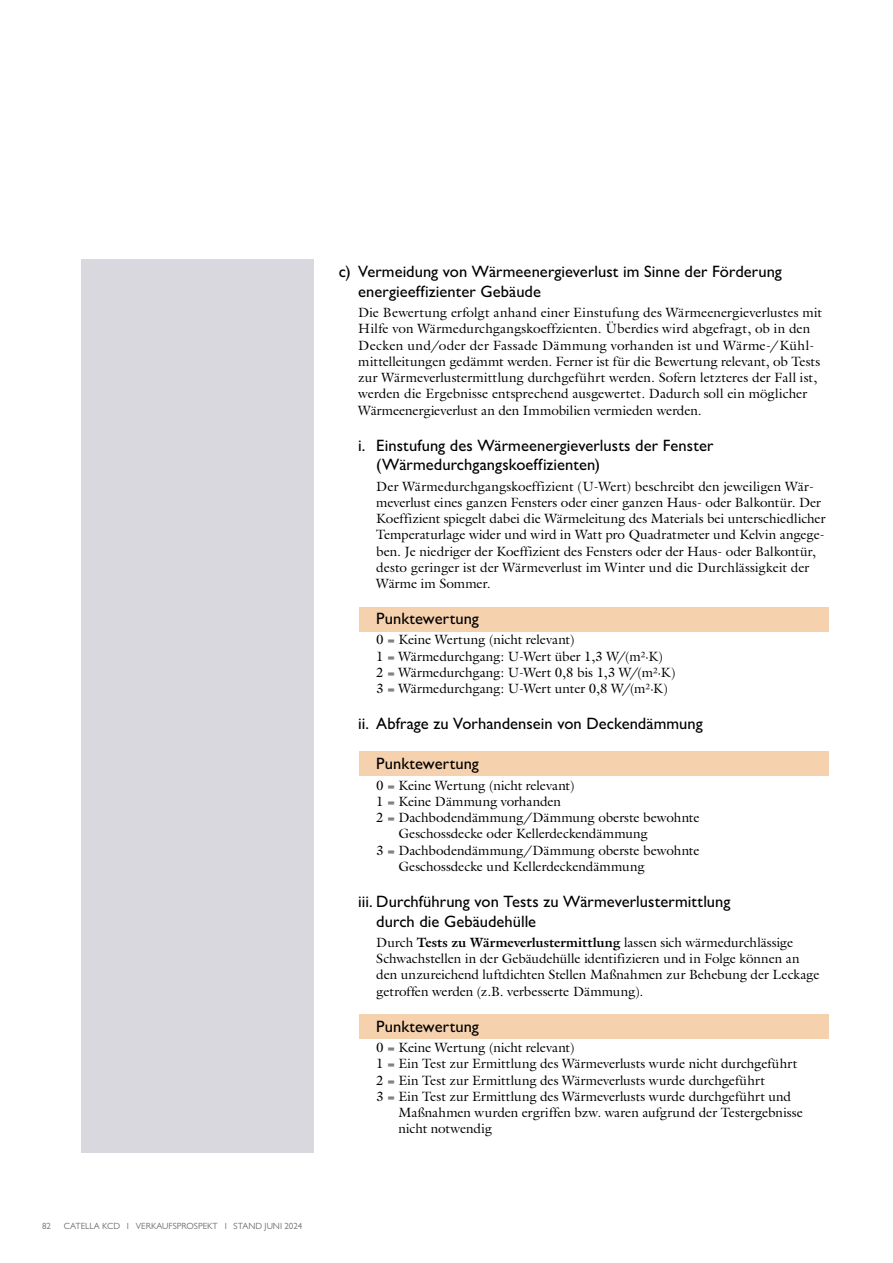
<style>
.page{position:relative;width:893px;height:1263px;background:#fff}
.page>*{position:absolute;margin:0;border:0;box-sizing:border-box;transform-origin:0 0}
.t1{font:500 16.5px/19.8px "Gill Sans MT Pro";letter-spacing:.005em;color:#000}
.t2{font:13.5px/16.2px "Galliard";color:#000}
.t3{font:9px "Gill Sans MT Pro";color:#706f6f}
.s1{font-family:"Galliard Std";font-weight:700}
</style>
<div class="page">
<div style="left:81px;top:259px;width:232px;height:893px;background:#d9d8df"></div>
<div style="left:359px;top:607px;width:470px;height:24px;background:#f6d1ad"></div>
<div style="left:359px;top:751px;width:470px;height:24px;background:#f6d1ad"></div>
<div style="left:359px;top:1015px;width:470px;height:24px;background:#f6d1ad"></div>
<p class="t3" style="left:42px;top:1221px;width:10px">82</p>
<p class="t3" style="left:64px;top:1221px;width:240px">CATELLA KCD I VERKAUFSPROSPEKT I STAND JUNI 2024</p>
<p class="t1" style="left:358px;top:261px;width:425px;text-indent:-20px">c) Vermeidung von Wärmeenergieverlust im Sinne der Förderung energieeffizienter Gebäude</p>
<p class="t2" style="left:358px;top:304px;width:465px">Die Bewertung erfolgt anhand einer Einstufung des Wärmeenergieverlustes mit Hilfe von Wärmedurchgangskoeffzienten. Überdies wird abgefragt, ob in den Decken und/oder der Fassade Dämmung vorhanden ist und Wärme-/Kühl&shy;mittelleitungen gedämmt werden. Ferner ist für die Bewertung relevant, ob Tests zur Wärmeverlustermittlung durchgeführt werden. Sofern letzteres der Fall ist, werden die Ergebnisse entsprechend ausgewertet. Dadurch soll ein möglicher Wärmeenergieverlust an den Immobilien vermieden werden.</p>
<p class="t1" style="left:376px;top:435px;width:339px;text-indent:-18px">i. Einstufung des Wärmeenergieverlusts der Fenster (Wärmedurchgangskoeffizienten)</p>
<p class="t2" style="left:376px;top:478px;width:451px">Der Wärmedurchgangskoeffizient (U-Wert) beschreibt den jeweiligen Wär&shy;meverlust eines ganzen Fensters oder einer ganzen Haus- oder Balkontür. Der Koeffizient spiegelt dabei die Wärmeleitung des Materials bei unterschiedlicher Temperaturlage wider und wird in Watt pro Quadratmeter und Kelvin angege&shy;ben. Je niedriger der Koeffizient des Fensters oder der Haus- oder Balkontür, desto geringer ist der Wärmeverlust im Winter und die Durchlässigkeit der Wärme im Sommer.</p>
<p class="t1" style="left:376px;top:608px;width:104px">Punktewertung</p>
<p class="t2" style="left:376px;top:631px;width:301px">0 = Keine Wertung (nicht relevant)<br>1 = Wärmedurchgang: U-Wert über 1,3 W/(m²·K)<br>2 = Wärmedurchgang: U-Wert 0,8 bis 1,3 W/(m²·K)<br>3 = Wärmedurchgang: U-Wert unter 0,8 W/(m²·K)</p>
<p class="t1" style="left:358px;top:713px;width:346px">ii. Abfrage zu Vorhandensein von Deckendämmung</p>
<p class="t1" style="left:376px;top:754px;width:104px">Punktewertung</p>
<p class="t2" style="left:376px;top:777px;width:200px">0 = Keine Wertung (nicht relevant)</p>
<p class="t2" style="left:376px;top:793px;width:186px">1 = Keine Dämmung vorhanden</p>
<p class="t2" style="left:376px;top:809px;width:325px">2 = Dachbodendämmung/Dämmung oberste bewohnte</p>
<p class="t2" style="left:398px;top:825px;width:251px">Geschossdecke oder Kellerdeckendämmung</p>
<p class="t2" style="left:376px;top:842px;width:325px">3 = Dachbodendämmung/Dämmung oberste bewohnte</p>
<p class="t2" style="left:398px;top:858px;width:248px">Geschossdecke und Kellerdeckendämmung</p>
<p class="t1" style="left:376px;top:891px;width:356px;text-indent:-18px">iii. Durchführung von Tests zu Wärmeverlustermittlung durch die Gebäudehülle</p>
<p class="t2" style="left:376px;top:934px;width:445px">Durch <span class="s1">Tests zu Wärmeverlustermittlung</span> lassen sich wärmedurchlässige Schwachstellen in der Gebäudehülle identifizieren und in Folge können an den unzureichend luftdichten Stellen Maßnahmen zur Behebung der Leckage getroffen werden (z.B. verbesserte Dämmung).</p>
<p class="t1" style="left:376px;top:1016px;width:104px">Punktewertung</p>
<p class="t2" style="left:376px;top:1039px;width:200px">0 = Keine Wertung (nicht relevant)</p>
<p class="t2" style="left:376px;top:1055px;width:423px">1 = Ein Test zur Ermittlung des Wärmeverlusts wurde nicht durchgeführt</p>
<p class="t2" style="left:376px;top:1071px;width:390px">2 = Ein Test zur Ermittlung des Wärmeverlusts wurde durchgeführt</p>
<p class="t2" style="left:376px;top:1088px;width:416px">3 = Ein Test zur Ermittlung des Wärmeverlusts wurde durchgeführt und</p>
<p class="t2" style="left:398px;top:1104px;width:406px">Maßnahmen wurden ergriffen bzw. waren aufgrund der Testergebnisse</p>
<p class="t2" style="left:398px;top:1120px;width:95px">nicht notwendig</p>
</div>
